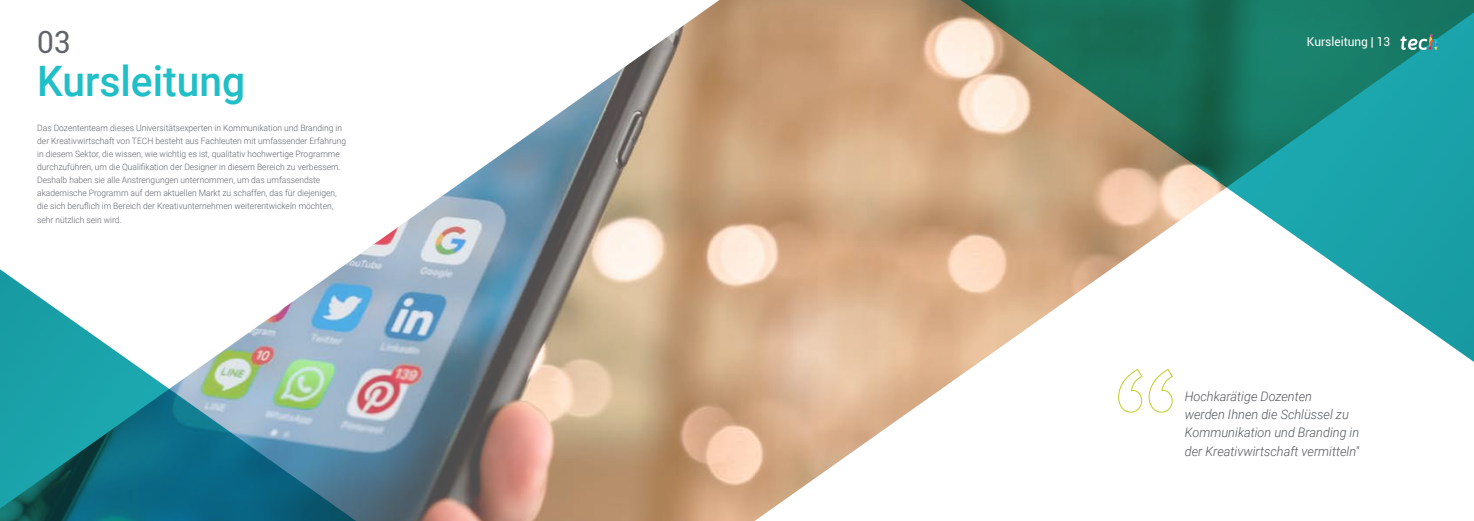
<style>
.page{position:relative;width:1474px;height:521px;background:#fff}
.page>*{position:absolute;margin:0;border:0;box-sizing:border-box;transform-origin:0 0}
.t1{font:500 42px "Roboto";color:#20bec6}
.t2{font:30.62px "Roboto";color:#61646a}
.t3{font:italic 300 13.12px/18.4px "Roboto";color:#52555b}
.t4{font:12.25px "Roboto";color:#fff}
.t5{font:300 8.75px/13.1px "Roboto";color:#61646a}
</style>
<div class="page">
<img style="left:352px;top:0;width:615px;height:521px">
<svg style="left:0;top:260px;width:373px;height:261px"></svg>
<svg style="left:943px;top:0;width:530px;height:371px"></svg>
<svg style="left:1117px;top:368px;width:56px;height:45px"></svg>
<svg style="left:1400px;top:34px;width:38px;height:17px"></svg>
<h2 class="t2" style="left:37px;top:21px;width:35px">03</h2>
<h1 class="t1" style="left:37px;top:52px;width:209px">Kursleitung</h1>
<p class="t5" style="left:37px;top:121px;width:310px">Das Dozententeam dieses Universitätsexperten in Kommunikation und Branding in der Kreativwirtschaft von TECH besteht aus Fachleuten mit umfassender Erfahrung in diesem Sektor, die wissen, wie wichtig es ist, qualitativ hochwertige Programme durchzuführen, um die Qualifikation der Designer in diesem Bereich zu verbessern.<br>Deshalb haben sie alle Anstrengungen unternommen, um das umfassendste akademische Programm auf dem aktuellen Markt zu schaffen, das für diejenigen, die sich beruflich im Bereich der Kreativunternehmen weiterentwickeln möchten, sehr nützlich sein wird.</p>
<h3 class="t4" style="left:1306px;top:33px;width:85px">Kursleitung | 13</h3>
<h3 class="t3" style="left:1184px;top:386px;width:176px">Hochkarätige Dozenten<br>werden Ihnen die Schlüssel zu<br>Kommunikation und Branding in der Kreativwirtschaft vermitteln"</h3>
</div>
